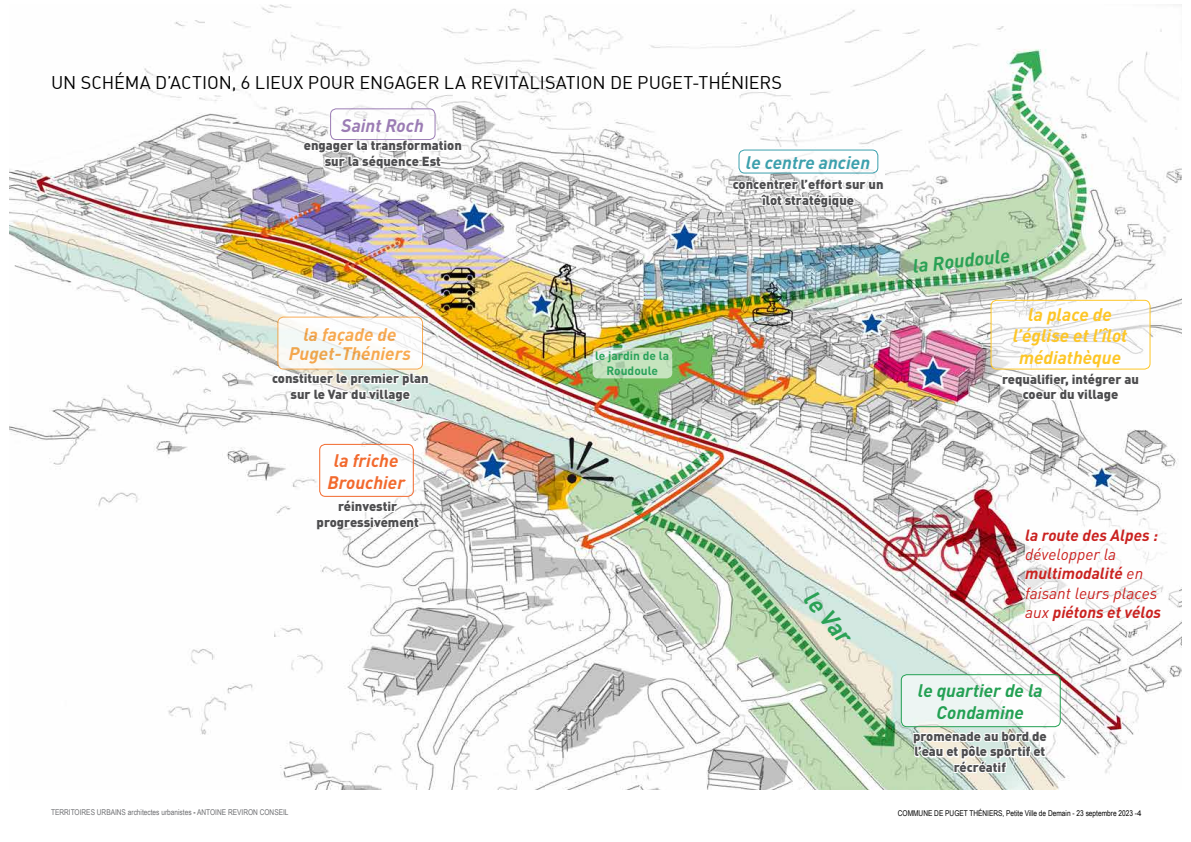
<style>
.page{position:relative;width:1191px;height:842px;background:#fff}
.page>*{position:absolute;margin:0;border:0;box-sizing:border-box;transform-origin:0 0}
.t1{font:italic 700 24px "DIN";color:#2aa155}
.t2{font:italic 700 19px "DIN";color:#2aa155}
.t3{font:18px "DIN Alternate";letter-spacing:-.005em;color:#000}
.t4{font:italic 700 18px/21.6px "DIN";color:#fdc626;text-align:center}
.t5{font:italic 700 18px/19px "DIN";color:#f7901e;text-align:center}
.t6{font:italic 700 18px/21.6px "DIN";color:#23a053;text-align:center}
.t7{font:italic 700 18px/21.6px "DIN";color:#f2692d;text-align:center}
.t8{font:italic 700 18px "DIN";color:#3ca0ad}
.t9{font:italic 700 18px "DIN";color:#9b7cb4}
.t10{font:italic 16px/19.2px "DIN";color:#ca211f}
.t11{font:italic 700 16px "DIN";color:#ca211f}
.t12{font:900 13px/15.6px "DIN Pro";color:#4d4d4f;text-align:center}
.t13{font:700 12px/14.4px "DIN Pro";color:#29a25a;text-align:center}
.t14{font:8px "Arial Narrow";color:#6d6e71}
.t15{font:8px "Arial Narrow";color:#000}
.s1{font-weight:700}
.s2{color:#000}
.s3{font-family:"Arial"}
</style>
<div class="page">
<img style="left:9px;top:4px;width:1173px;height:785px">
<svg style="left:991px;top:300px;width:159px;height:69px"></svg>
<div style="left:990px;top:300px;width:160px;height:70px;border:1px solid #fdc626;border-radius:6px"></div>
<svg style="left:901px;top:675px;width:159px;height:52px;fill:#edf5f3"></svg>
<div style="left:900px;top:674px;width:160px;height:53px;border:1px solid #23a053;border-radius:6px"></div>
<div style="left:320px;top:444px;width:93px;height:52px;background:#fff;border-radius:6px"></div>
<div style="left:319px;top:444px;width:95px;height:53px;border:1px solid #f2692d;border-radius:6px"></div>
<div style="left:330px;top:109px;width:105px;height:31px;background:#fff;border-radius:6px"></div>
<div style="left:330px;top:108px;width:105px;height:32px;border:1px solid #9b7cb4;border-radius:6px"></div>
<div style="left:739px;top:150px;width:139px;height:23px;background:#fff;border-radius:6px"></div>
<div style="left:738px;top:150px;width:140px;height:24px;border:1px solid #3ca0ad;border-radius:6px"></div>
<div style="left:278px;top:317px;width:144px;height:52px;background:#fbfbf7;border-radius:6px"></div>
<div style="left:277px;top:317px;width:146px;height:53px;border:1px solid #f7901e;border-radius:6px"></div>
<div style="left:1025px;top:520px;width:153px;height:105px;background:#fff"></div>
<svg style="left:592px;top:348px;width:80px;height:30px;background:#c5e0bf"></svg>
<svg style="left:315px;top:498px;width:105px;height:33px"></svg>
<svg style="left:1001px;top:371px;width:139px;height:33px"></svg>
<svg style="left:911px;top:730px;width:137px;height:45px"></svg>
<svg style="left:270px;top:372px;width:160px;height:31px"></svg>
<svg style="left:302px;top:139px;width:161px;height:31px"></svg>
<svg style="left:731px;top:178px;width:154px;height:31px"></svg>
<h3 class="t3" style="left:51px;top:71px;width:732px">UN SCHÉMA D’ACTION, 6 LIEUX POUR ENGAGER LA REVITALISATION DE PUGET-THÉNIERS</h3>
<h3 class="t9" style="left:341px;top:114px;width:84px">Saint Roch</h3>
<p class="t12" style="left:304px;top:137px;width:160px">engager la transformation sur la séquence Est</p>
<h3 class="t5" style="left:289px;top:324px;width:124px">la façade de<br>Puget-Théniers</h3>
<p class="t12" style="left:272px;top:370px;width:158px">constituer le premier plan sur le Var du village</p>
<h3 class="t7" style="left:327px;top:449px;width:79px">la friche<br>Brouchier</h3>
<p class="t12" style="left:316px;top:498px;width:104px">réinvestir progressivement</p>
<p class="t13" style="left:595px;top:348px;width:75px">le jardin de la<br>Roudoule</p>
<h3 class="t8" style="left:746px;top:151px;width:126px">le centre ancien</h3>
<p class="t12" style="left:732px;top:176px;width:152px">concentrer l’effort sur un îlot stratégique</p>
<h2 class="t2" style="left:911px;top:254px;width:99px;rotate:-6deg">la Roudoule</h2>
<h3 class="t4" style="left:1013px;top:303px;width:116px">la place de l’église et l’îlot médiathèque</h3>
<p class="t12" style="left:1002px;top:371px;width:138px">requalifier, intégrer au coeur du village</p>
<h1 class="t1" style="left:821px;top:584px;width:62px;rotate:50deg">le Var</h1>
<p class="t11" style="left:1025px;top:525px;width:134px">la route des Alpes :</p>
<p class="t10" style="left:1025px;top:544px;width:138px">développer la <span class="s1">multimodalité</span> en faisant leurs places aux <span class="s1">piétons et vélos</span></p>
<h3 class="t6" style="left:918px;top:679px;width:126px">le quartier de la<br>Condamine</h3>
<p class="t12" style="left:913px;top:728px;width:135px">promenade au bord de l’eau et pôle sportif et récréatif</p>
<p class="t14" style="left:51px;top:807px;width:14px">TERRIT</p>
<p class="t14" style="left:75px;top:807px;width:215px">OIRES URBAINS architectes urbanistes <span class="s2">-</span> Antoine Reviron Conseil</p>
<p class="t15" style="left:898px;top:807px;width:245px">COMMUNE DE puget théniers, Petite Ville de Demain - 23 septembre 2023 -<span class="s3">4</span></p>
</div>
